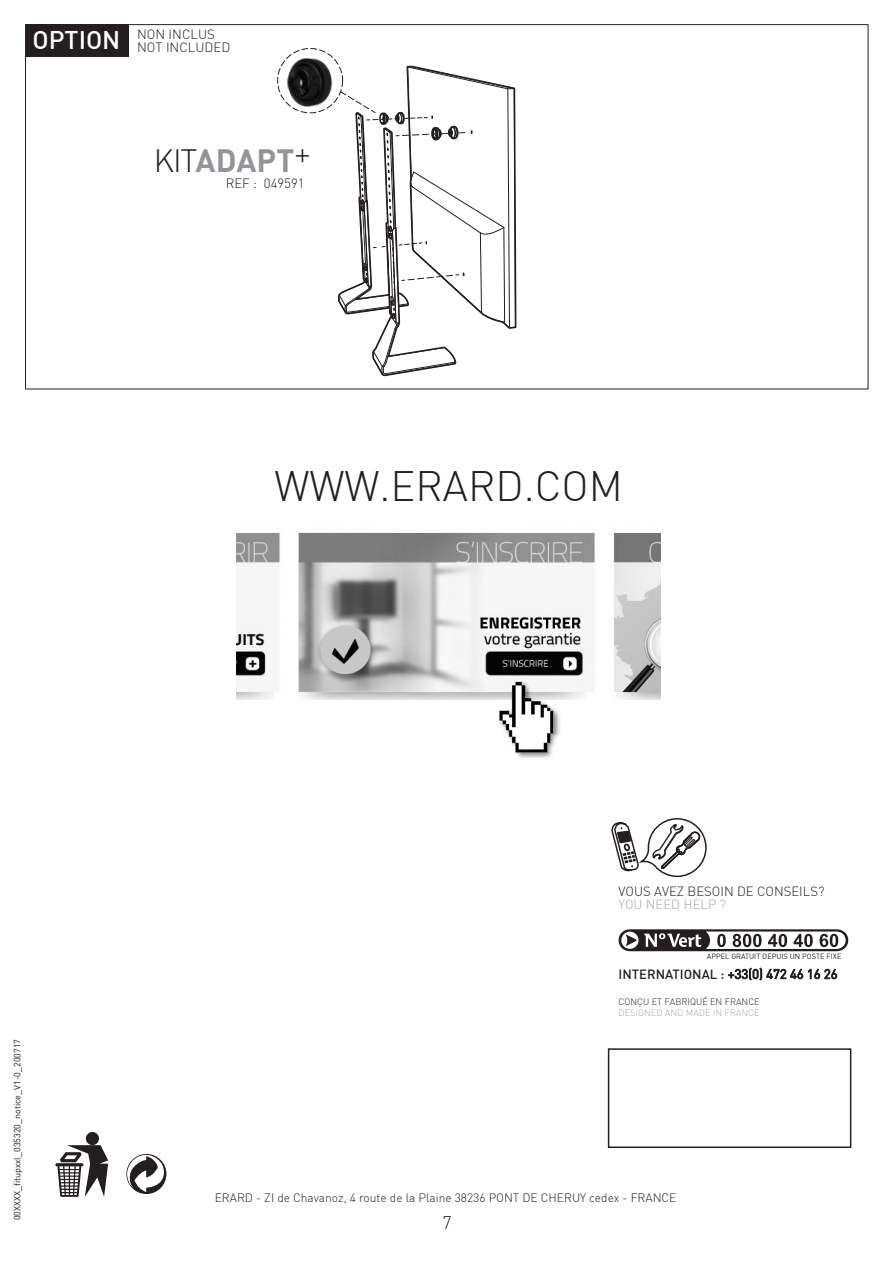
<style>
.page{position:relative;width:893px;height:1263px;background:#fff}
.page>*{position:absolute;margin:0;border:0;box-sizing:border-box;transform-origin:0 0}
.t1{font:300 41.7px "DIN";color:#231f20}
.t2{font:700 31.65px "DIN";color:#939598}
.t3{font:500 25.05px "DIN";color:#fff}
.t4{font:300 18px "DIN";color:#231f20}
.t5{font:300 13.2px/13.4px "DIN";color:#231f20}
.t6{font:13.05px "DIN";color:#231f20}
.t7{font:300 13.05px "DIN";color:#231f20}
.t8{font:300 13.05px "DIN";color:#a8a9ad}
.t9{font:300 12px "DIN";color:#231f20}
.t10{font:300 9.15px "DIN";color:#231f20}
.t11{font:300 9.15px "DIN";color:#a8a9ad}
.t12{font:9px "DIN";color:#231f20}
.t13{font:7.5px "DIN";color:#231f20}
.s1{font-weight:300;color:#231f20}
.s2{font-family:"DIN Medium Alternate"}
</style>
<div class="page">
<div style="left:26px;top:25px;width:103px;height:32px;background:#231f20"></div>
<img style="left:277px;top:48px;width:60px;height:66px">
<svg style="left:337px;top:62px;width:180px;height:328px"></svg>
<div style="left:608px;top:1048px;width:243px;height:100px;border:2px solid #231f20"></div>
<svg style="left:611px;top:818px;width:96px;height:60px"></svg>
<img style="left:236px;top:532px;width:425px;height:167px">
<img style="left:496px;top:678px;width:68px;height:80px">
<img style="left:484px;top:680px;width:82px;height:75px">
<svg style="left:619px;top:929px;width:229px;height:22px"></svg>
<svg style="left:126px;top:1154px;width:40px;height:40px"></svg>
<svg style="left:728px;top:968px;width:109px;height:12px"></svg>
<svg style="left:55px;top:1132px;width:53px;height:65px"></svg>
<h3 class="t3" style="left:33px;top:24px;width:89px">OPTION</h3>
<p class="t5" style="left:137px;top:28px;width:95px">NON INCLUS<br>NOT INCLUDED</p>
<h2 class="t2" style="left:154px;top:139px;width:158px"><span class="s1">KIT</span> ADAPT<sup>+</sup></h2>
<p class="t5" style="left:226px;top:176px;width:80px">REF : 049591</p>
<h1 class="t1" style="left:274px;top:460px;width:350px">WWW.ERARD.COM</h1>
<p class="t12" style="left:11px;top:1220px;width:183px;rotate:-90deg">00XXXX_fitupxxl_035320_notice_V1-0_200717</p>
<p class="t7" style="left:619px;top:883px;width:207px">VOUS AVEZ BESOIN DE CONSEILS?</p>
<p class="t8" style="left:619px;top:896px;width:109px">YOU NEED HELP ?</p>
<p class="t13" style="left:707px;top:952px;width:136px">APPEL GRATUIT DEPUIS UN POSTE FIXE</p>
<p class="t10" style="left:619px;top:996px;width:143px">CONÇU ET FABRIQUÉ EN FRANCE</p>
<p class="t11" style="left:619px;top:1007px;width:142px">DESIGNED AND MADE IN FRANCE</p>
<p class="t6" style="left:619px;top:966px;width:220px"><span class="s2">INTERNATIONAL :</span> +33(0) 472 46 16 26</p>
<p class="t9" style="left:215px;top:1190px;width:463px">ERARD - ZI de Chavanoz, 4 route de la Plaine 38236 PONT DE CHERUY cedex - FRANCE</p>
<h3 class="t4" style="left:442px;top:1212px;width:11px">7</h3>
</div>
